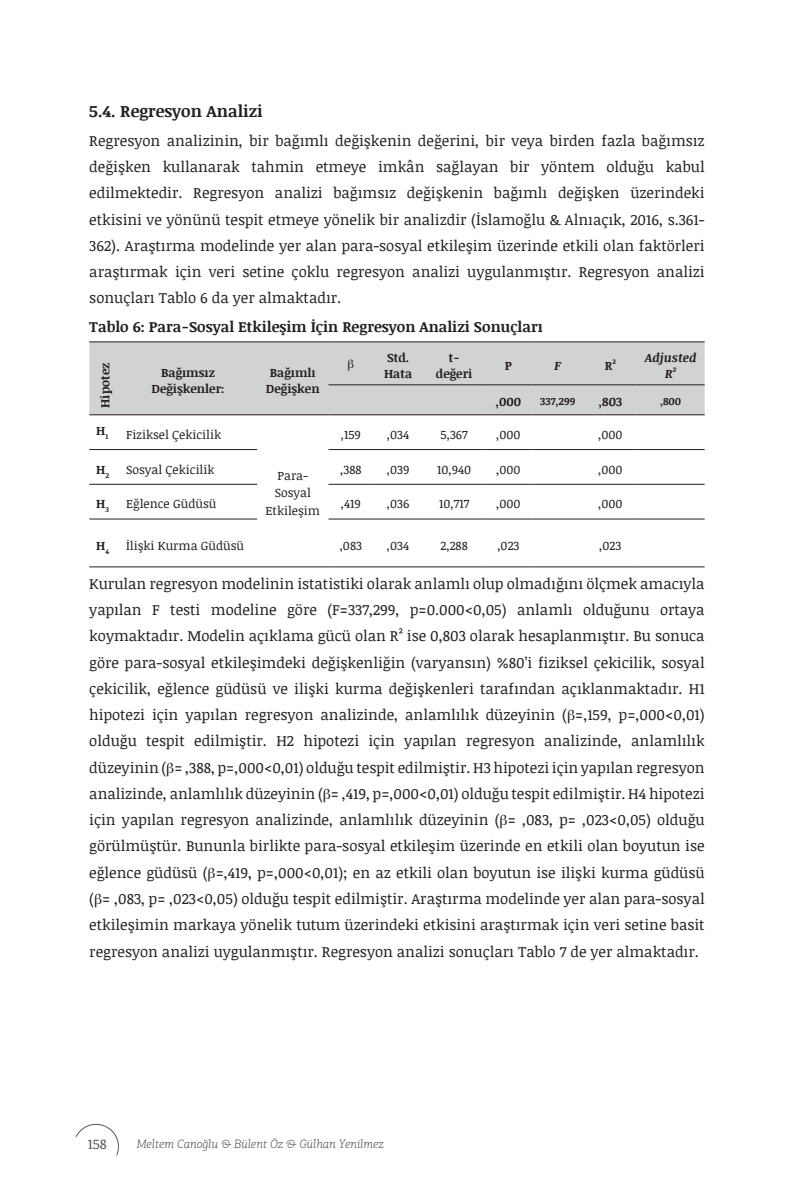
<style>
.page{position:relative;width:794px;height:1191px;background:#fff}
.page>*{position:absolute;margin:0;border:0;box-sizing:border-box;transform-origin:0 0}
.t1{font:700 16.62px "Noticia Text";color:#231f20}
.t2{font:14.88px/26.2px "Noticia Text";color:#231f20;text-align:justify}
.t3{font:700 14.88px "Noticia Text";color:#231f20}
.t4{font:14px "Noticia Text";color:#57585a}
.t5{font:12.25px/17.5px "Noticia Text";color:#231f20;text-align:center}
.t6{font:700 12.25px/15.8px "Noticia Text";color:#231f20;text-align:center}
.t7{font:italic 300 12.25px "PF Agora Slab Pro";color:#4f5252}
.t8{font:italic 700 12.25px/15.8px "Noticia Text";color:#231f20;text-align:center}
.t9{font:700 10.5px "Noticia Text";color:#231f20}
</style>
<div class="page">
<svg style="left:75px;top:1123px;width:44px;height:33px"></svg>
<div style="left:89px;top:342px;width:615px;height:72px;background:#d1d2d4"></div>
<hr style="left:328px;top:384px;width:45px;height:1px;background:#231f20">
<hr style="left:373px;top:384px;width:50px;height:1px;background:#231f20">
<hr style="left:423px;top:384px;width:62px;height:1px;background:#231f20">
<hr style="left:89px;top:414px;width:30px;height:1px;background:#231f20">
<hr style="left:119px;top:414px;width:138px;height:1px;background:#231f20">
<hr style="left:257px;top:414px;width:71px;height:1px;background:#231f20">
<hr style="left:328px;top:414px;width:45px;height:1px;background:#231f20">
<hr style="left:373px;top:414px;width:50px;height:1px;background:#231f20">
<hr style="left:423px;top:414px;width:62px;height:1px;background:#231f20">
<hr style="left:89px;top:449px;width:30px;height:1px;background:#231f20">
<hr style="left:119px;top:449px;width:138px;height:1px;background:#231f20">
<hr style="left:328px;top:449px;width:45px;height:1px;background:#231f20">
<hr style="left:373px;top:449px;width:50px;height:1px;background:#231f20">
<hr style="left:423px;top:449px;width:62px;height:1px;background:#231f20">
<hr style="left:485px;top:449px;width:46px;height:1px;background:#231f20">
<hr style="left:531px;top:449px;width:53px;height:1px;background:#231f20">
<hr style="left:584px;top:449px;width:52px;height:1px;background:#231f20">
<hr style="left:636px;top:449px;width:68px;height:1px;background:#231f20">
<hr style="left:89px;top:484px;width:30px;height:1px;background:#231f20">
<hr style="left:119px;top:484px;width:138px;height:1px;background:#231f20">
<hr style="left:328px;top:484px;width:45px;height:1px;background:#231f20">
<hr style="left:373px;top:484px;width:50px;height:1px;background:#231f20">
<hr style="left:423px;top:484px;width:62px;height:1px;background:#231f20">
<hr style="left:485px;top:484px;width:46px;height:1px;background:#231f20">
<hr style="left:531px;top:484px;width:53px;height:1px;background:#231f20">
<hr style="left:584px;top:484px;width:52px;height:1px;background:#231f20">
<hr style="left:636px;top:484px;width:68px;height:1px;background:#231f20">
<hr style="left:89px;top:519px;width:30px;height:1px;background:#231f20">
<hr style="left:119px;top:519px;width:138px;height:1px;background:#231f20">
<hr style="left:328px;top:519px;width:45px;height:1px;background:#231f20">
<hr style="left:373px;top:519px;width:50px;height:1px;background:#231f20">
<hr style="left:423px;top:519px;width:62px;height:1px;background:#231f20">
<hr style="left:485px;top:519px;width:46px;height:1px;background:#231f20">
<hr style="left:531px;top:519px;width:53px;height:1px;background:#231f20">
<hr style="left:584px;top:519px;width:52px;height:1px;background:#231f20">
<hr style="left:636px;top:519px;width:68px;height:1px;background:#231f20">
<hr style="left:89px;top:566px;width:30px;height:1px;background:#231f20">
<hr style="left:119px;top:566px;width:138px;height:1px;background:#231f20">
<hr style="left:257px;top:566px;width:71px;height:1px;background:#231f20">
<hr style="left:328px;top:566px;width:45px;height:1px;background:#231f20">
<hr style="left:373px;top:566px;width:50px;height:1px;background:#231f20">
<hr style="left:423px;top:566px;width:62px;height:1px;background:#231f20">
<hr style="left:485px;top:566px;width:46px;height:1px;background:#231f20">
<hr style="left:531px;top:566px;width:53px;height:1px;background:#231f20">
<hr style="left:584px;top:566px;width:52px;height:1px;background:#231f20">
<hr style="left:636px;top:566px;width:68px;height:1px;background:#231f20">
<hr style="left:89px;top:341px;width:30px;height:1px;background:#231f20">
<hr style="left:119px;top:341px;width:138px;height:1px;background:#231f20">
<hr style="left:257px;top:341px;width:71px;height:1px;background:#231f20">
<hr style="left:328px;top:341px;width:45px;height:1px;background:#231f20">
<hr style="left:373px;top:341px;width:50px;height:1px;background:#231f20">
<hr style="left:423px;top:341px;width:62px;height:1px;background:#231f20">
<hr style="left:485px;top:341px;width:46px;height:1px;background:#231f20">
<hr style="left:531px;top:341px;width:53px;height:1px;background:#231f20">
<hr style="left:584px;top:341px;width:52px;height:1px;background:#231f20">
<hr style="left:636px;top:341px;width:68px;height:1px;background:#231f20">
<hr style="left:485px;top:384px;width:46px;height:1px;background:#231f20">
<hr style="left:584px;top:384px;width:52px;height:1px;background:#231f20">
<hr style="left:531px;top:384px;width:53px;height:1px;background:#231f20">
<hr style="left:636px;top:384px;width:68px;height:1px;background:#231f20">
<hr style="left:485px;top:414px;width:46px;height:1px;background:#231f20">
<hr style="left:584px;top:414px;width:52px;height:1px;background:#231f20">
<hr style="left:531px;top:414px;width:53px;height:1px;background:#231f20">
<hr style="left:636px;top:414px;width:68px;height:1px;background:#231f20">
<svg style="left:348px;top:359px;width:6px;height:11px"></svg>
<p class="t1" style="left:89px;top:99px;width:175px">5.4. Regresyon Analizi</p>
<p class="t2" style="left:89px;top:127px;width:617px">Regresyon analizinin, bir bağımlı değişkenin değerini, bir veya birden fazla bağımsız değişken kullanarak tahmin etmeye imkân sağlayan bir yöntem olduğu kabul edilmektedir. Regresyon analizi bağımsız değişkenin bağımlı değişken üzerindeki etkisini ve yönünü tespit etmeye yönelik bir analizdir (İslamoğlu &amp; Alnıaçık, 2016, s.361- 362). Araştırma modelinde yer alan para-sosyal etkileşim üzerinde etkili olan faktörleri araştırmak için veri setine çoklu regresyon analizi uygulanmıştır. Regresyon analizi sonuçları Tablo 6 da yer almaktadır.</p>
<p class="t3" style="left:89px;top:316px;width:455px">Tablo 6: Para-Sosyal Etkileşim İçin Regresyon Analizi Sonuçları</p>
<p class="t6" style="left:97px;top:408px;width:47px;rotate:-90deg">Hipotez</p>
<p class="t6" style="left:151px;top:364px;width:75px">Bağımsız<br>Değişkenler:</p>
<p class="t6" style="left:266px;top:364px;width:55px">Bağımlı<br>Değişken</p>
<p class="t6" style="left:384px;top:349px;width:30px;text-align:left">Std.<br>Hata</p>
<p class="t6" style="left:436px;top:349px;width:38px">t&shy;değeri</p>
<p class="t6" style="left:505px;top:357px;width:8px">P</p>
<p class="t8" style="left:554px;top:357px;width:8px">F</p>
<p class="t6" style="left:605px;top:357px;width:13px">R²</p>
<p class="t8" style="left:645px;top:349px;width:53px">Adjusted<br>R²</p>
<p class="t6" style="left:495px;top:394px;width:27px">,000</p>
<p class="t9" style="left:540px;top:394px;width:37px">337,299</p>
<p class="t6" style="left:598px;top:394px;width:25px">,803</p>
<p class="t9" style="left:660px;top:394px;width:23px">,800</p>
<p class="t6" style="left:96px;top:422px;width:14px">H<sub>1</sub></p>
<p class="t5" style="left:126px;top:425px;width:97px">Fiziksel Çekicilik</p>
<p class="t5" style="left:341px;top:425px;width:22px">,159</p>
<p class="t5" style="left:387px;top:425px;width:24px">,034</p>
<p class="t5" style="left:440px;top:425px;width:29px">5,367</p>
<p class="t5" style="left:496px;top:425px;width:26px">,000</p>
<p class="t5" style="left:598px;top:425px;width:26px">,000</p>
<p class="t6" style="left:96px;top:461px;width:14px">H<sub>2</sub></p>
<p class="t5" style="left:126px;top:460px;width:90px">Sosyal Çekicilik</p>
<p class="t5" style="left:340px;top:460px;width:23px">,388</p>
<p class="t5" style="left:387px;top:460px;width:24px">,039</p>
<p class="t5" style="left:437px;top:460px;width:36px">10,940</p>
<p class="t5" style="left:496px;top:460px;width:26px">,000</p>
<p class="t5" style="left:598px;top:460px;width:26px">,000</p>
<p class="t6" style="left:96px;top:495px;width:14px">H<sub>3</sub></p>
<p class="t5" style="left:126px;top:495px;width:92px">Eğlence Güdüsü</p>
<p class="t5" style="left:341px;top:495px;width:22px">,419</p>
<p class="t5" style="left:387px;top:495px;width:24px">,036</p>
<p class="t5" style="left:439px;top:495px;width:32px">10,717</p>
<p class="t5" style="left:496px;top:495px;width:26px">,000</p>
<p class="t5" style="left:598px;top:495px;width:26px">,000</p>
<p class="t6" style="left:96px;top:537px;width:14px">H<sub>4</sub></p>
<p class="t5" style="left:126px;top:536px;width:120px">İlişki Kurma Güdüsü</p>
<p class="t5" style="left:340px;top:536px;width:24px">,083</p>
<p class="t5" style="left:387px;top:536px;width:24px">,034</p>
<p class="t5" style="left:440px;top:536px;width:29px">2,288</p>
<p class="t5" style="left:497px;top:536px;width:24px">,023</p>
<p class="t5" style="left:599px;top:536px;width:24px">,023</p>
<p class="t2" style="left:89px;top:570px;width:617px">Kurulan regresyon modelinin istatistiki olarak anlamlı olup olmadığını ölçmek amacıyla yapılan F testi modeline göre (F=337,299, p=0.000&lt;0,05) anlamlı olduğunu ortaya koymaktadır. Modelin açıklama gücü olan R² ise 0,803 olarak hesaplanmıştır. Bu sonuca göre para-sosyal etkileşimdeki değişkenliğin (varyansın) %80’i fiziksel çekicilik, sosyal çekicilik, eğlence güdüsü ve ilişki kurma değişkenleri tarafından açıklanmaktadır. H1 hipotezi için yapılan regresyon analizinde, anlamlılık düzeyinin ( =,159, p=,000&lt;0,01) olduğu tespit edilmiştir. H2 hipotezi için yapılan regresyon analizinde, anlamlılık düzeyinin ( = ,388, p=,000&lt;0,01) olduğu tespit edilmiştir. H3 hipotezi için yapılan regresyon analizinde, anlamlılık düzeyinin ( = ,419, p=,000&lt;0,01) olduğu tespit edilmiştir. H4 hipotezi için yapılan regresyon analizinde, anlamlılık düzeyinin ( = ,083, p= ,023&lt;0,05) olduğu görülmüştür. Bununla birlikte para-sosyal etkileşim üzerinde en etkili olan boyutun ise eğlence güdüsü ( =,419, p=,000&lt;0,01); en az etkili olan boyutun ise ilişki kurma güdüsü ( = ,083, p= ,023&lt;0,05) olduğu tespit edilmiştir. Araştırma modelinde yer alan para-sosyal etkileşimin markaya yönelik tutum üzerindeki etkisini araştırmak için veri setine basit regresyon analizi uygulanmıştır. Regresyon analizi sonuçları Tablo 7 de yer almaktadır.</p>
<p class="t5" style="left:265px;top:466px;width:56px">Para-<br>Sosyal<br>Etkileşim</p>
<p class="t4" style="left:88px;top:1134px;width:21px">158</p>
<p class="t7" style="left:137px;top:1136px;width:248px">Meltem Canoğlu &amp; Bülent Öz &amp; Gülhan Yenilmez</p>
</div>
